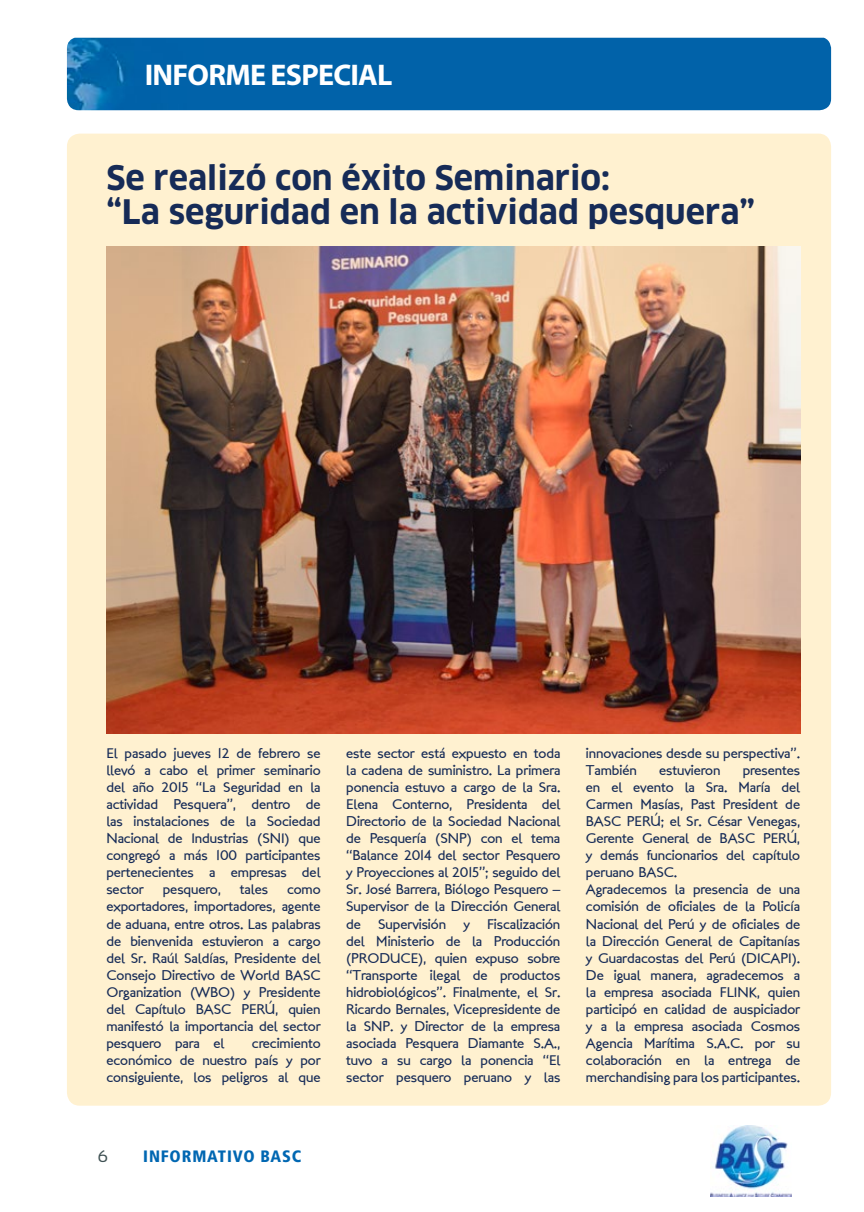
<style>
.page{position:relative;width:864px;height:1212px;background:#fff}
.page>*{position:absolute;margin:0;border:0;box-sizing:border-box;transform-origin:0 0}
.t1{font:700 33px/34.5px "Clan";color:#162b57}
.t2{font:700 30px "Myriad Pro";letter-spacing:-.025em;color:#fff}
.t3{font:900 condensed 16.5px "Frutiger LT Std";letter-spacing:.05em;color:#0067b2}
.t4{font:16.5px "Sansation";color:#3e5052}
.t5{font:14.25px/17.1px "London Between";letter-spacing:-.005em;color:#162b57;text-align:justify}
</style>
<div class="page">
<img style="left:710px;top:1126px;width:81px;height:70px">
<div style="left:67px;top:38px;width:763px;height:72px;background:#0162a9"></div>
<div style="left:67px;top:134px;width:763px;height:972px;background:#fff1d0;border-radius:13px"></div>
<img style="left:106px;top:246px;width:693px;height:487px">
<h2 class="t2" style="left:145px;top:55px;width:249px">INFORME ESPECIAL</h2>
<h1 class="t1" style="left:106px;top:160px;width:650px">Se realizó con éxito Seminario:<br>“La seguridad en la actividad pesquera”</h1>
<p class="t5" style="left:106px;top:744px;width:216px">El pasado jueves 12 de febrero se llevó a cabo el primer seminario del año 2015 “La Seguridad en la actividad Pesquera”, dentro de las instalaciones de la Sociedad Nacional de Industrias (SNI) que congregó a más 100 participantes pertenecientes a empresas del sector</p>
<p class="t5" style="left:163px;top:881px;width:60px">pesquero,</p>
<p class="t5" style="left:240px;top:881px;width:30px">tales</p>
<p class="t5" style="left:106px;top:881px;width:216px;text-indent:180px">como exportadores, importadores, agente de aduana, entre otros. Las palabras de bienvenida estuvieron a cargo del Sr. Raúl Saldías, Presidente del Consejo Directivo de World BASC Organization (WBO) y Presidente del Capítulo BASC PERÚ, quien manifestó la importancia del sector pesquero para el</p>
<p class="t5" style="left:106px;top:1035px;width:216px;text-indent:145px">crecimiento económico de nuestro país y por consiguiente, los peligros al que</p>
<p class="t5" style="left:346px;top:744px;width:216px">este sector está expuesto en toda la cadena de suministro. La primera ponencia estuvo a cargo de la Sra.<br>Elena Conterno, Presidenta del Directorio de la Sociedad Nacional de Pesquería (SNP) con el tema “Balance 2014 del sector Pesquero y Proyecciones al 2015”; seguido del Sr. José Barrera, Biólogo Pesquero – Supervisor de la Dirección General de Supervisión y Fiscalización del Ministerio de la Producción (PRODUCE), quien expuso sobre “Transporte ilegal de productos hidrobiológicos”. Finalmente, el Sr.<br>Ricardo Bernales, Vicepresidente de la SNP. y Director de la empresa asociada Pesquera Diamante S.A., tuvo a su cargo la ponencia “El sector pesquero peruano y las</p>
<p class="t5" style="left:585px;top:744px;width:216px">innovaciones desde su perspectiva”.<br>También</p>
<p class="t5" style="left:659px;top:761px;width:63px">estuvieron</p>
<p class="t5" style="left:585px;top:761px;width:216px;text-align:left;text-indent:157px">presentes en el evento la Sra. María del<br>Carmen Masías, Past President de<br>BASC PERÚ; el Sr. César Venegas,<br>Gerente General de BASC PERÚ, y demás funcionarios del capítulo peruano BASC.<br>Agradecemos la presencia de una comisión de oficiales de la Policía<br>Nacional del Perú y de oficiales de la Dirección General de Capitanías y Guardacostas del Perú (DICAPI).<br>De igual manera, agradecemos a la empresa asociada FLINK, quien participó en calidad de auspiciador y a la empresa asociada Cosmos<br>Agencia Marítima S.A.C. por su colaboración en la entrega de merchandising para los participantes.</p>
<p class="t4" style="left:98px;top:1147px;width:12px">6</p>
<p class="t3" style="left:143px;top:1146px;width:159px">INFORMATIVO BASC</p>
</div>
